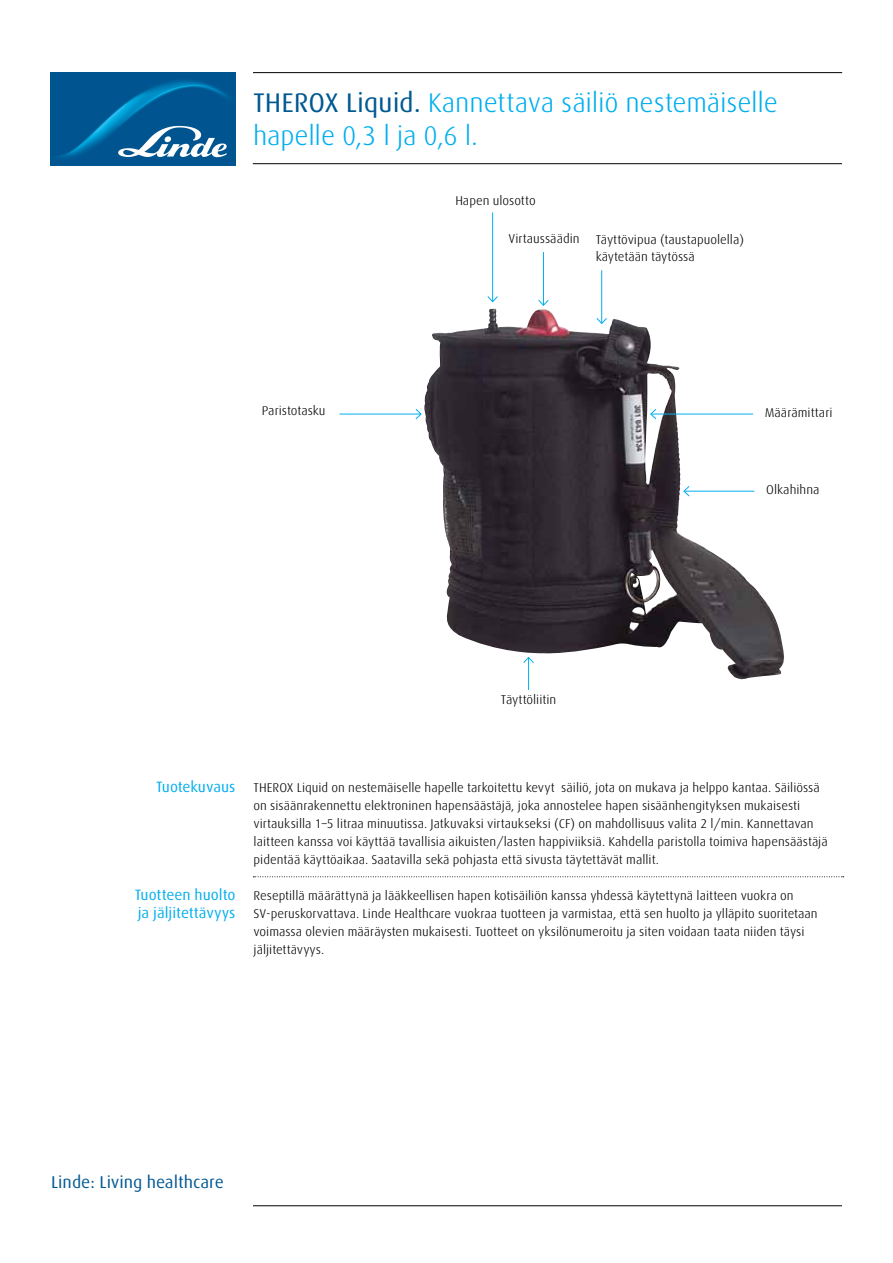
<style>
.page{position:relative;width:893px;height:1263px;background:#fff}
.page>*{position:absolute;margin:0;border:0;box-sizing:border-box;transform-origin:0 0}
.t1{font:300 27px/33px "Linde Dax Global";letter-spacing:-.01em;color:#00aeef}
.t2{font:17.1px "Linde Dax Global";color:#005993}
.t3{font:300 12.75px/18px "Linde Dax Global";color:#000}
.s1{font-weight:400;color:#005993}
.s2{font-weight:400;font-size:15px;color:#00aeef}
</style>
<div class="page">
<hr style="left:253px;top:72px;width:589px;height:1px;background:#000">
<hr style="left:253px;top:163px;width:589px;height:1px;background:#000">
<svg style="left:253px;top:876px;width:591px;height:1px"></svg>
<img style="left:424px;top:309px;width:361px;height:372px">
<hr style="left:340px;top:414px;width:81px;height:1px;background:#00aeef">
<svg style="left:415px;top:409px;width:7px;height:11px"></svg>
<hr style="left:492px;top:212px;width:1px;height:90px;background:#00aeef">
<svg style="left:487px;top:295px;width:11px;height:7px"></svg>
<hr style="left:651px;top:414px;width:102px;height:1px;background:#00aeef">
<svg style="left:650px;top:408px;width:7px;height:12px"></svg>
<hr style="left:528px;top:657px;width:1px;height:33px;background:#00aeef">
<svg style="left:523px;top:656px;width:11px;height:8px"></svg>
<hr style="left:543px;top:252px;width:1px;height:53px;background:#00aeef">
<svg style="left:538px;top:300px;width:11px;height:6px"></svg>
<hr style="left:601px;top:270px;width:1px;height:53px;background:#00aeef">
<svg style="left:596px;top:317px;width:12px;height:8px"></svg>
<hr style="left:684px;top:491px;width:70px;height:1px;background:#00aeef">
<svg style="left:683px;top:485px;width:7px;height:12px"></svg>
<hr style="left:253px;top:1205px;width:589px;height:1px;background:#000">
<img style="left:51px;top:73px;width:185px;height:92px">
<h1 class="t1" style="left:253px;top:86px;width:526px"><span class="s1">THEROX Liquid.</span> Kannettava säiliö nestemäiselle hapelle 0,3 l ja 0,6 l.</h1>
<p class="t3" style="left:262px;top:402px;width:65px">Paristotasku</p>
<p class="t3" style="left:455px;top:192px;width:82px">Hapen ulosotto</p>
<p class="t3" style="left:509px;top:230px;width:73px">Virtaussäädin</p>
<p class="t3" style="left:596px;top:231px;width:150px;line-height:16.5px">Täyttövipua (taustapuolella) käytetään täytössä</p>
<p class="t3" style="left:765px;top:404px;width:69px">Määrämittari</p>
<p class="t3" style="left:766px;top:481px;width:55px">Olkahihna</p>
<p class="t3" style="left:501px;top:691px;width:57px">Täyttöliitin</p>
<p class="t3" style="left:254px;top:779px;width:576px;text-indent:-98px"><span class="s2">Tuotekuvaus</span> THEROX Liquid on nestemäiselle hapelle tarkoitettu kevyt säiliö, jota on mukava ja helppo kantaa. Säiliössä on sisäänrakennettu elektroninen hapensäästäjä, joka annostelee hapen sisäänhengityksen mukaisesti virtauksilla 1–5 litraa minuutissa. Jatkuvaksi virtaukseksi (CF) on mahdollisuus valita 2 l/min. Kannettavan laitteen kanssa voi käyttää tavallisia aikuisten/lasten happiviiksiä. Kahdella paristolla toimiva hapensäästäjä pidentää käyttöaikaa. Saatavilla sekä pohjasta että sivusta täytettävät mallit.</p>
<p class="t3" style="left:135px;top:887px;width:660px"><span class="s2">Tuotteen huolto</span> Reseptillä määrättynä ja lääkkeellisen hapen kotisäiliön kanssa yhdessä käytettynä laitteen vuokra on</p>
<p class="t3" style="left:138px;top:905px;width:681px"><span class="s2">ja jäljitettävyys</span> SV-peruskorvattava. Linde Healthcare vuokraa tuotteen ja varmistaa, että sen huolto ja ylläpito suoritetaan</p>
<p class="t3" style="left:254px;top:923px;width:552px">voimassa olevien määräysten mukaisesti. Tuotteet on yksilönumeroitu ja siten voidaan taata niiden täysi</p>
<p class="t3" style="left:254px;top:941px;width:72px">jäljitettävyys.</p>
<h2 class="t2" style="left:51px;top:1172px;width:174px">Linde: Living healthcare</h2>
</div>
